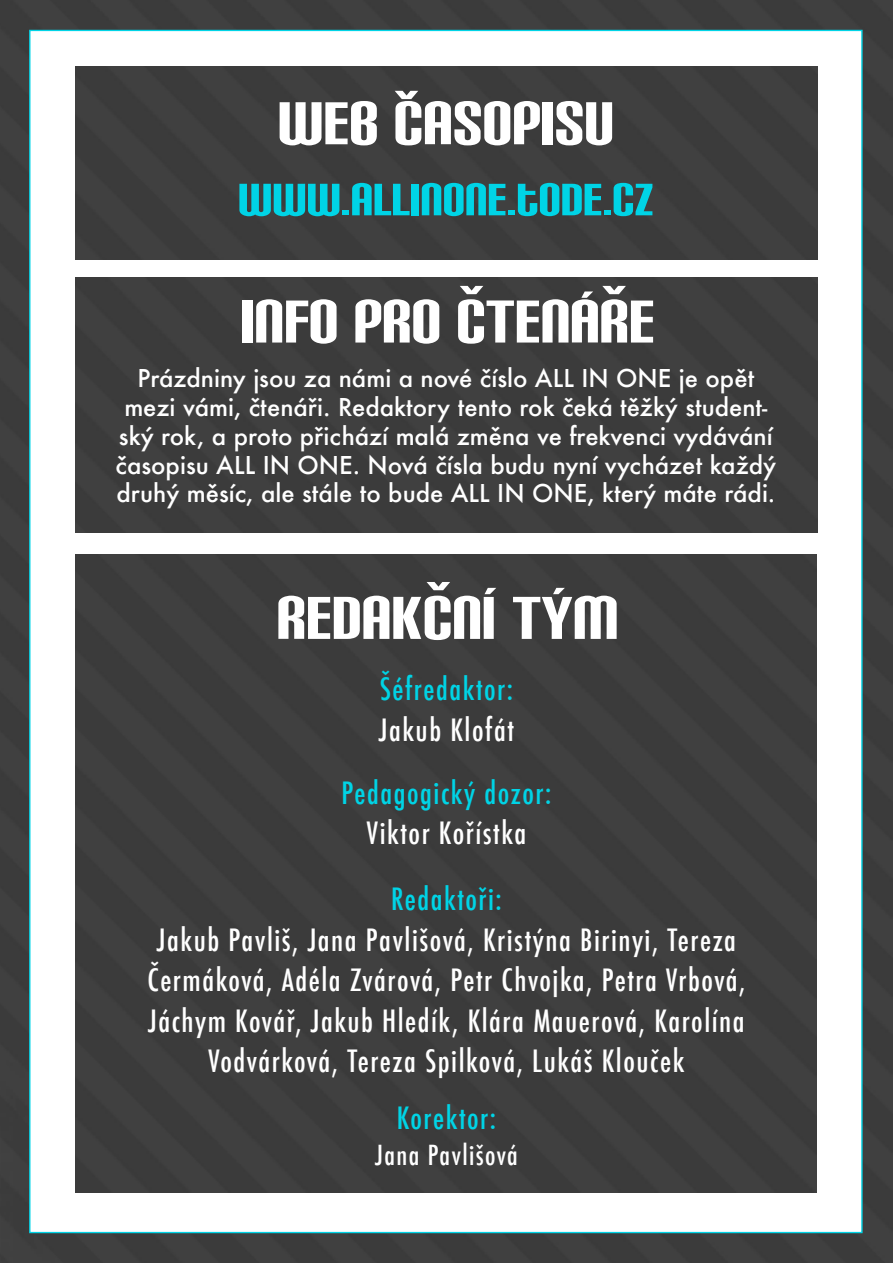
<style>
.page{position:relative;width:893px;height:1263px;background:#fff}
.page>*{position:absolute;margin:0;border:0;box-sizing:border-box;transform-origin:0 0}
.t1{font:90px "Carbon Block";color:#fff}
.t2{font:72px "Carbon Block";color:#fff}
.t3{font:54px "Carbon Block";color:#00d4e6}
.t4{font:500 condensed 30px/40.5px "Futura";letter-spacing:.05em;color:#fff;text-align:center}
.t5{font:500 condensed 30px "Futura";letter-spacing:.05em;color:#00d4e6}
.t6{font:500 condensed 27px "Futura";letter-spacing:.05em;color:#fff}
.t7{font:500 24px/28.8px "Futura";color:#fff;text-align:center}
</style>
<div class="page">
<div style="left:0;top:0;width:892px;height:1263px;background:#3c3c3c"></div>
<div style="left:29px;top:30px;width:834px;height:1203px;background:#fff;border:1px solid #00d4e6"></div>
<div style="left:76px;top:67px;width:741px;height:192px;background:#3b3b3b"></div>
<div style="left:75px;top:555px;width:742px;height:637px;background:#3c3c3c"></div>
<div style="left:76px;top:277px;width:741px;height:256px;background:#3c3c3c"></div>
<h1 class="t1" style="left:393px;top:85px;width:28px">ˇ</h1>
<h2 class="t2" style="left:278px;top:89px;width:338px">WEB CASOPISU</h2>
<h3 class="t3" style="left:238px;top:173px;width:417px">WWW.ALLINONE.TODE.CZ</h3>
<h1 class="t1" style="left:458px;top:280px;width:28px">ˇ</h1>
<h1 class="t1" style="left:601px;top:280px;width:28px">ˇ</h1>
<h2 class="t2" style="left:240px;top:287px;width:416px">INFO PRO CTENÁRE</h2>
<p class="t7" style="left:116px;top:364px;width:662px">Prázdniny jsou za námi a nové číslo ALL IN ONE je opět mezi vámi, čtenáři. Redaktory tento rok čeká těžký student&shy;ský rok, a proto přichází malá změna ve frekvenci vydávání časopisu ALL IN ONE. Nová čísla budu nyní vycházet každý druhý měsíc, ale stále to bude ALL IN ONE, který máte rádi.</p>
<h1 class="t1" style="left:425px;top:577px;width:28px">ˇ</h1>
<h2 class="t2" style="left:277px;top:583px;width:344px">REDAKCNÍ TÝM</h2>
<p class="t5" style="left:380px;top:670px;width:135px">Šéfredaktor:</p>
<p class="t4" style="left:379px;top:709px;width:137px">Jakub Klofát</p>
<p class="t5" style="left:341px;top:773px;width:212px">Pedagogický dozor:</p>
<p class="t4" style="left:367px;top:813px;width:161px">Viktor Kořístka</p>
<p class="t5" style="left:391px;top:880px;width:112px">Redaktoři:</p>
<p class="t4" style="left:147px;top:919px;width:599px">Jakub Pavliš, Jana Pavlišová, Kristýna Birinyi, Tereza Čermáková, Adéla Zvárová, Petr Chvojka, Petra Vrbová, Jáchym Kovář, Jakub Hledík, Klára Mauerová, Karolína Vodvárková, Tereza Spilková, Lukáš Klouček</p>
<p class="t5" style="left:397px;top:1099px;width:101px">Korektor:</p>
<p class="t6" style="left:375px;top:1138px;width:144px">Jana Pavlišová</p>
</div>
